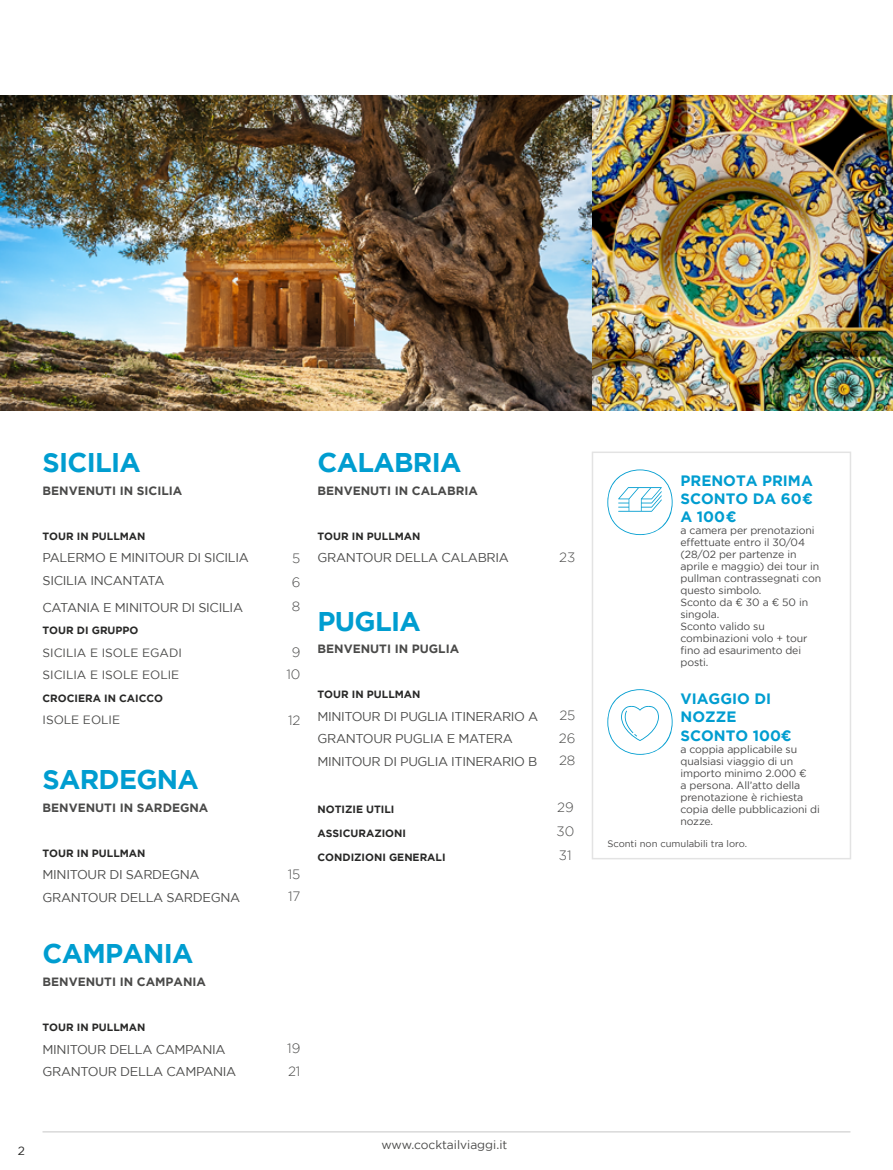
<style>
.page{position:relative;width:893px;height:1170px;background:#fff}
.page>*{position:absolute;margin:0;border:0;box-sizing:border-box;transform-origin:0 0}
.t1{font:700 27px "Gotham";letter-spacing:-.025em;color:#009dd0}
.t2{font:700 15px/18px "Gotham";color:#009dd0}
.t3{font:300 13.5px/22.5px "Gotham";color:#4a4a49;text-align:justify}
.t4{font:12.75px/22.5px "Gotham";letter-spacing:-.025em;color:#4a4a49}
.t5{font:700 12px "Gotham";color:#4a4a49}
.t6{font:12px/22.5px "Gotham";color:#4a4a49}
.t7{font:12px "Gotham";color:#282827}
.t8{font:10.5px/12px "Gotham";letter-spacing:-.01em;color:#494848}
.t9{font:700 10.5px "Gotham";color:#282827}
.t10{font:9.45px "Gotham";color:#494848}
</style>
<div class="page">
<hr style="left:43px;top:1131px;width:807px;height:1px;background:#c6c6c6">
<div style="left:592px;top:451px;width:259px;height:408px;border:2px solid #e3e3e3"></div>
<img style="left:0;top:95px;width:893px;height:315px">
<svg style="left:607px;top:689px;width:66px;height:65px"></svg>
<svg style="left:607px;top:469px;width:66px;height:66px"></svg>
<h1 class="t1" style="left:43px;top:447px;width:100px">SICILIA</h1>
<p class="t5" style="left:43px;top:483px;width:141px">BENVENUTI IN SICILIA</p>
<p class="t9" style="left:43px;top:529px;width:105px">TOUR IN PULLMAN</p>
<p class="t4" style="left:43px;top:546px;width:208px">PALERMO E MINITOUR DI SICILIA<br>SICILIA INCANTATA</p>
<p class="t4" style="left:43px;top:595px;width:202px">CATANIA E MINITOUR DI SICILIA</p>
<p class="t9" style="left:43px;top:624px;width:98px">TOUR DI GRUPPO</p>
<p class="t6" style="left:43px;top:641px;width:141px">SICILIA E ISOLE EGADI<br>SICILIA E ISOLE EOLIE</p>
<p class="t9" style="left:43px;top:691px;width:122px">CROCIERA IN CAICCO</p>
<p class="t6" style="left:43px;top:708px;width:79px">ISOLE EOLIE</p>
<h1 class="t1" style="left:43px;top:763px;width:158px">SARDEGNA</h1>
<p class="t5" style="left:43px;top:800px;width:167px">BENVENUTI IN SARDEGNA</p>
<p class="t9" style="left:43px;top:846px;width:105px">TOUR IN PULLMAN</p>
<p class="t4" style="left:43px;top:863px;width:199px">MINITOUR DI SARDEGNA<br>GRANTOUR DELLA SARDEGNA</p>
<h1 class="t1" style="left:43px;top:938px;width:153px">CAMPANIA</h1>
<p class="t5" style="left:43px;top:974px;width:165px">BENVENUTI IN CAMPANIA</p>
<p class="t9" style="left:43px;top:1021px;width:105px">TOUR IN PULLMAN</p>
<p class="t4" style="left:43px;top:1037px;width:195px">MINITOUR DELLA CAMPANIA<br>GRANTOUR DELLA CAMPANIA</p>
<p class="t7" style="left:18px;top:1144px;width:9px">2</p>
<h1 class="t1" style="left:317px;top:447px;width:145px">CALABRIA</h1>
<p class="t5" style="left:317px;top:483px;width:162px">BENVENUTI IN CALABRIA</p>
<p class="t9" style="left:317px;top:529px;width:105px">TOUR IN PULLMAN</p>
<p class="t4" style="left:317px;top:546px;width:193px">GRANTOUR DELLA CALABRIA</p>
<p class="t3" style="left:292px;top:546px;width:10px;line-height:24px">5<br>6<br>8</p>
<p class="t3" style="left:559px;top:545px;width:18px">23</p>
<h1 class="t1" style="left:317px;top:605px;width:105px">PUGLIA</h1>
<p class="t5" style="left:317px;top:641px;width:143px">BENVENUTI IN PUGLIA</p>
<p class="t9" style="left:317px;top:688px;width:105px">TOUR IN PULLMAN</p>
<p class="t4" style="left:317px;top:704px;width:222px">MINITOUR DI PUGLIA ITINERARIO A<br>GRANTOUR PUGLIA E MATERA<br>MINITOUR DI PUGLIA ITINERARIO B</p>
<p class="t3" style="left:286px;top:640px;width:16px;text-align:center">9<br>10</p>
<p class="t3" style="left:288px;top:708px;width:14px">12</p>
<p class="t3" style="left:559px;top:704px;width:18px">25<br>26<br>28</p>
<p class="t3" style="left:288px;top:862px;width:14px">15<br>17</p>
<p class="t9" style="left:317px;top:803px;width:78px">NOTIZIE UTILI</p>
<p class="t9" style="left:317px;top:827px;width:90px">ASSICURAZIONI</p>
<p class="t9" style="left:317px;top:851px;width:130px">CONDIZIONI GENERALI</p>
<p class="t3" style="left:556px;top:795px;width:19px;line-height:24px">29<br>30<br>31</p>
<h2 class="t2" style="left:680px;top:471px;width:134px;text-align:justify">PRENOTA PRIMA SCONTO DA 60¤ A 100¤</h2>
<p class="t8" style="left:680px;top:524px;width:142px">a camera per prenotazioni effettuate entro il 30/04 (28/02 per partenze in aprile e maggio) dei tour in pullman contrassegnati con questo simbolo.<br>Sconto da ¤ 30 a ¤ 50 in singola.<br>Sconto valido su combinazioni volo + tour fino ad esaurimento dei posti.</p>
<h2 class="t2" style="left:680px;top:689px;width:113px">VIAGGIO DI<br>NOZZE<br>SCONTO 100¤</h2>
<p class="t8" style="left:680px;top:742px;width:141px">a coppia applicabile su qualsiasi viaggio di un importo minimo 2.000 ¤<br>a persona. All’atto della prenotazione è richiesta copia delle pubblicazioni di nozze.</p>
<p class="t10" style="left:607px;top:838px;width:141px">Sconti non cumulabili tra loro.</p>
<p class="t3" style="left:287px;top:1037px;width:15px">19<br>21</p>
<p class="t6" style="left:381px;top:1133px;width:127px">www.cocktailviaggi.it</p>
</div>
